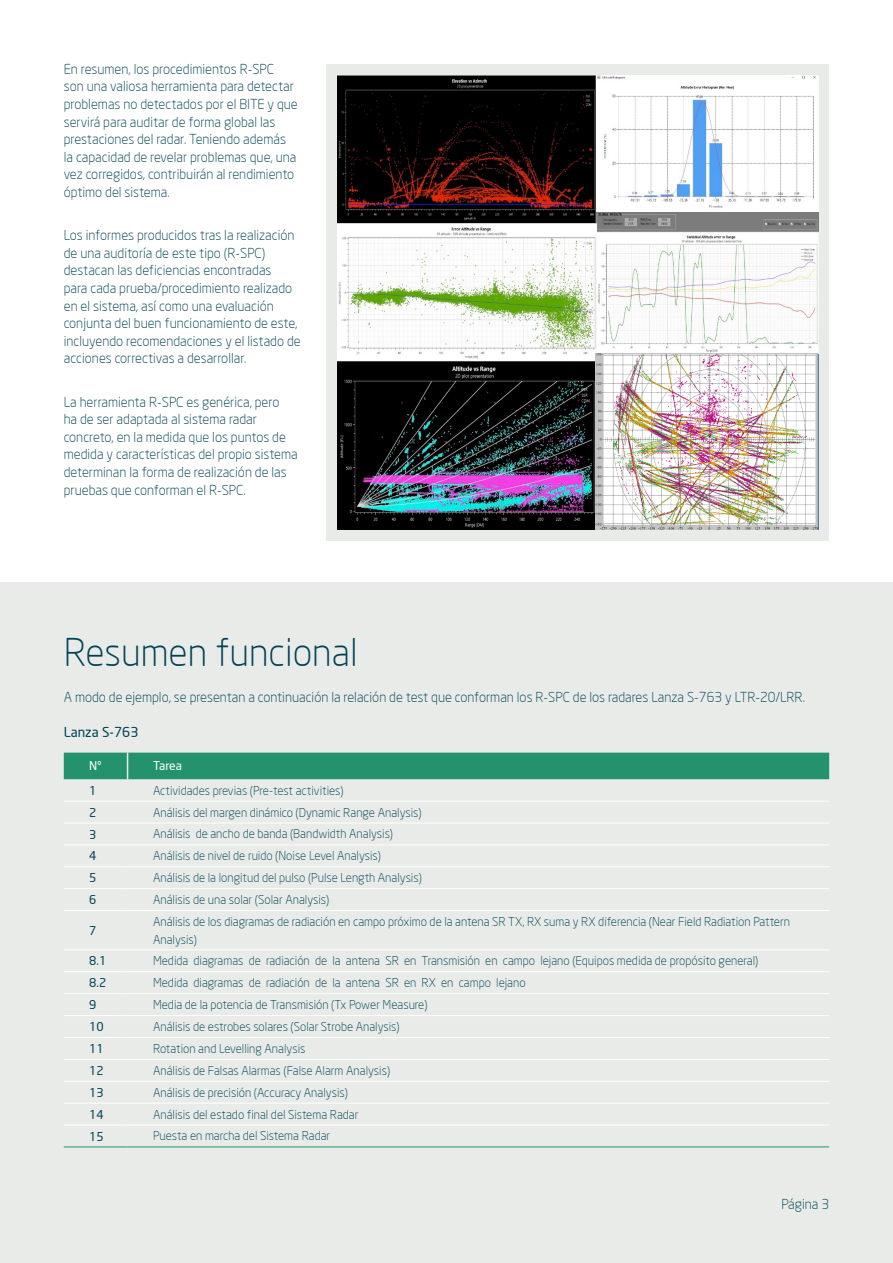
<style>
.page{position:relative;width:893px;height:1263px;background:#fff}
.page>*{position:absolute;margin:0;border:0;box-sizing:border-box;transform-origin:0 0}
.t1{font:300 37.5px "Neo Sans";color:#004254}
.t2{font:300 13.5px/17.5px "Neo Sans";color:#004254}
.t3{font:13.5px "Neo Sans";color:#004254}
.t4{font:300 12px/17.5px "Neo Sans";color:#004254}
.t5{font:12px "Neo Sans";color:#004254}
.t6{font:12px "Neo Sans";color:#fff}
</style>
<div class="page">
<div style="left:326px;top:65px;width:503px;height:476px;background:#e8ebe8"></div>
<div style="left:0;top:582px;width:893px;height:681px;background:#e8ebe8"></div>
<img style="left:337px;top:76px;width:481px;height:453px">
<hr style="left:64px;top:1146px;width:64px;height:1px;background:#25926e">
<hr style="left:128px;top:1146px;width:701px;height:1px;background:#25926e">
<div style="left:64px;top:753px;width:765px;height:26px;background:#25926e"></div>
<hr style="left:64px;top:801px;width:64px;height:1px;background:#fff">
<hr style="left:128px;top:801px;width:701px;height:1px;background:#fff">
<hr style="left:64px;top:823px;width:64px;height:1px;background:#fff">
<hr style="left:128px;top:823px;width:701px;height:1px;background:#fff">
<hr style="left:64px;top:844px;width:64px;height:1px;background:#fff">
<hr style="left:128px;top:844px;width:701px;height:1px;background:#fff">
<hr style="left:64px;top:866px;width:64px;height:1px;background:#fff">
<hr style="left:128px;top:866px;width:701px;height:1px;background:#fff">
<hr style="left:64px;top:888px;width:64px;height:1px;background:#fff">
<hr style="left:128px;top:888px;width:701px;height:1px;background:#fff">
<hr style="left:64px;top:910px;width:64px;height:1px;background:#fff">
<hr style="left:128px;top:910px;width:701px;height:1px;background:#fff">
<hr style="left:64px;top:949px;width:64px;height:1px;background:#fff">
<hr style="left:128px;top:949px;width:701px;height:1px;background:#fff">
<hr style="left:64px;top:971px;width:64px;height:1px;background:#fff">
<hr style="left:128px;top:971px;width:701px;height:1px;background:#fff">
<hr style="left:64px;top:993px;width:64px;height:1px;background:#fff">
<hr style="left:128px;top:993px;width:701px;height:1px;background:#fff">
<hr style="left:64px;top:1015px;width:64px;height:1px;background:#fff">
<hr style="left:128px;top:1015px;width:701px;height:1px;background:#fff">
<hr style="left:64px;top:1037px;width:64px;height:1px;background:#fff">
<hr style="left:128px;top:1037px;width:701px;height:1px;background:#fff">
<hr style="left:64px;top:1059px;width:64px;height:1px;background:#fff">
<hr style="left:128px;top:1059px;width:701px;height:1px;background:#fff">
<hr style="left:64px;top:1081px;width:64px;height:1px;background:#fff">
<hr style="left:128px;top:1081px;width:701px;height:1px;background:#fff">
<hr style="left:64px;top:1103px;width:64px;height:1px;background:#fff">
<hr style="left:128px;top:1103px;width:701px;height:1px;background:#fff">
<hr style="left:64px;top:1125px;width:64px;height:1px;background:#fff">
<hr style="left:128px;top:1125px;width:701px;height:1px;background:#fff">
<p class="t2" style="left:64px;top:60px;width:235px">En resumen, los procedimientos R-SPC<br>son una valiosa herramienta para detectar problemas no detectados por el BITE y que servirá para auditar de forma global las prestaciones del radar. Teniendo además la capacidad de revelar problemas que, una vez corregidos, contribuirán al rendimiento óptimo del sistema.</p>
<p class="t2" style="left:64px;top:227px;width:238px">Los informes producidos tras la realización de una auditoría de este tipo (R-SPC) destacan las deficiencias encontradas<br>para cada prueba/procedimiento realizado en el sistema, así como una evaluación conjunta del buen funcionamiento de este, incluyendo recomendaciones y el listado de acciones correctivas a desarrollar.</p>
<p class="t2" style="left:64px;top:393px;width:235px">La herramienta R-SPC es genérica, pero<br>ha de ser adaptada al sistema radar concreto, en la medida que los puntos de medida y características del propio sistema determinan la forma de realización de las pruebas que conforman el R-SPC.</p>
<p class="t1" style="left:64px;top:629px;width:295px">Resumen funcional</p>
<p class="t2" style="left:64px;top:688px;width:743px">A modo de ejemplo, se presentan a continuación la relación de test que conforman los R-SPC de los radares Lanza S-763 y LTR-20/LRR.</p>
<p class="t3" style="left:64px;top:724px;width:76px">Lanza S-763</p>
<p class="t6" style="left:89px;top:758px;width:14px">Nº</p>
<p class="t6" style="left:153px;top:758px;width:30px">Tarea</p>
<p class="t5" style="left:89px;top:783px;width:9px">1</p>
<p class="t4" style="left:153px;top:781px;width:192px">Actividades previas (Pre-test activities)</p>
<p class="t5" style="left:89px;top:805px;width:9px">2</p>
<p class="t4" style="left:153px;top:803px;width:270px">Análisis del margen dinámico (Dynamic Range Analysis)</p>
<p class="t5" style="left:89px;top:827px;width:9px">3</p>
<p class="t4" style="left:153px;top:825px;width:242px">Análisis de ancho de banda (Bandwidth Analysis)</p>
<p class="t5" style="left:89px;top:849px;width:9px">4</p>
<p class="t4" style="left:153px;top:847px;width:229px">Análisis de nivel de ruido (Noise Level Analysis)</p>
<p class="t5" style="left:89px;top:870px;width:9px">5</p>
<p class="t4" style="left:153px;top:869px;width:270px">Análisis de la longitud del pulso (Pulse Length Analysis)</p>
<p class="t5" style="left:89px;top:892px;width:9px">6</p>
<p class="t4" style="left:153px;top:891px;width:178px">Análisis de una solar (Solar Analysis)</p>
<p class="t5" style="left:89px;top:923px;width:9px">7</p>
<p class="t4" style="left:153px;top:913px;width:638px">Análisis de los diagramas de radiación en campo próximo de la antena SR TX, RX suma y RX diferencia (Near Field Radiation Pattern<br>Analysis)</p>
<p class="t5" style="left:89px;top:954px;width:19px">8.1</p>
<p class="t4" style="left:153px;top:952px;width:607px">Medida diagramas de radiación de la antena SR en Transmisión en campo lejano (Equipos medida de propósito general)</p>
<p class="t5" style="left:89px;top:975px;width:19px">8.2</p>
<p class="t4" style="left:153px;top:974px;width:374px">Medida diagramas de radiación de la antena SR en RX en campo lejano</p>
<p class="t5" style="left:89px;top:997px;width:9px">9</p>
<p class="t4" style="left:153px;top:996px;width:276px">Media de la potencia de Transmisión (Tx Power Measure)</p>
<p class="t5" style="left:89px;top:1019px;width:16px">10</p>
<p class="t4" style="left:153px;top:1018px;width:248px">Análisis de estrobes solares (Solar Strobe Analysis)</p>
<p class="t5" style="left:89px;top:1041px;width:16px">11</p>
<p class="t4" style="left:153px;top:1040px;width:154px">Rotation and Levelling Analysis</p>
<p class="t5" style="left:89px;top:1063px;width:16px">12</p>
<p class="t4" style="left:153px;top:1061px;width:239px">Análisis de Falsas Alarmas (False Alarm Analysis)</p>
<p class="t5" style="left:89px;top:1085px;width:16px">13</p>
<p class="t4" style="left:153px;top:1083px;width:196px">Análisis de precisión (Accuracy Analysis)</p>
<p class="t5" style="left:89px;top:1107px;width:16px">14</p>
<p class="t4" style="left:153px;top:1105px;width:207px">Análisis del estado final del Sistema Radar</p>
<p class="t5" style="left:89px;top:1129px;width:16px">15</p>
<p class="t4" style="left:153px;top:1127px;width:179px">Puesta en marcha del Sistema Radar</p>
<p class="t2" style="left:781px;top:1195px;width:49px">Página 3</p>
</div>
